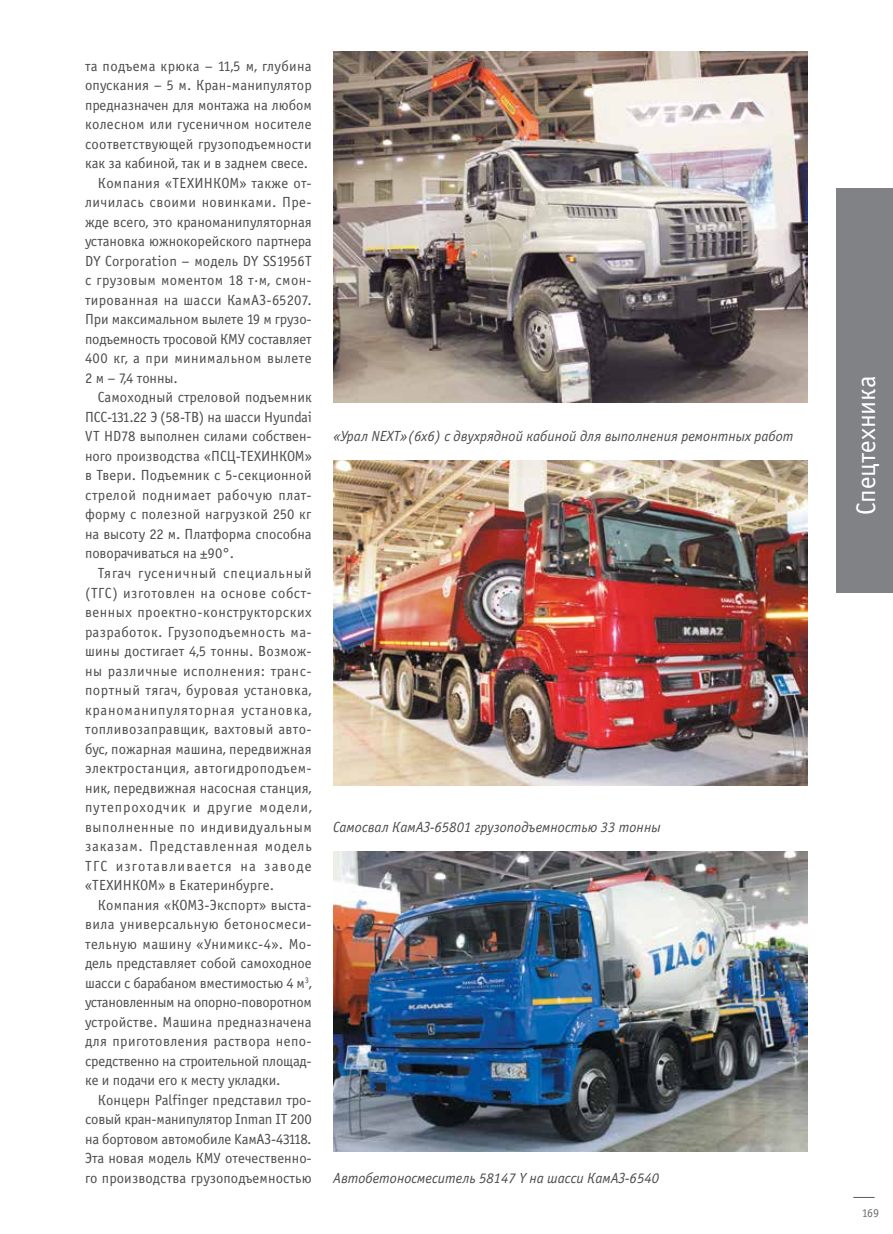
<style>
.page{position:relative;width:893px;height:1234px;background:#fff}
.page>*{position:absolute;margin:0;border:0;box-sizing:border-box;transform-origin:0 0}
.t1{font:27px "Officina Sans Book C";color:#fff}
.t2{font:14.7px/19.5px "Officina Sans Book C";color:#4d4d4f;text-align:justify}
.t3{font:italic 14.7px "Officina Sans Book C";color:#4d4d4f}
.t4{font:14.7px "Officina Sans Book C";letter-spacing:.02em;color:#4d4d4f}
.t5{font:14.7px "Officina Sans Book C";letter-spacing:.03em;color:#4d4d4f}
.t6{font:14.7px "Officina Sans Book C";letter-spacing:-.02em;color:#4d4d4f}
.t7{font:12px "Officina Sans Book C";color:#6d6e71}
</style>
<div class="page">
<svg style="left:854px;top:1196px;width:20px;height:1px"></svg>
<div style="left:837px;top:188px;width:56px;height:404px;background:#808285"></div>
<img style="left:333px;top:51px;width:475px;height:351px">
<img style="left:333px;top:851px;width:475px;height:300px">
<img style="left:333px;top:461px;width:475px;height:323px">
<p class="t4" style="left:85px;top:58px;width:228px">та подъема крюка – 11,5 м, глубина</p>
<p class="t2" style="left:85px;top:76px;width:228px">опускания – 5 м. Кран-манипулятор</p>
<p class="t2" style="left:85px;top:95px;width:228px">предназначен для монтажа на любом</p>
<p class="t4" style="left:85px;top:116px;width:228px">колесном или гусеничном носителе</p>
<p class="t2" style="left:85px;top:134px;width:228px">соответствующей грузоподъемности</p>
<p class="t2" style="left:85px;top:154px;width:225px">как за кабиной, так и в заднем свесе.</p>
<p class="t2" style="left:98px;top:173px;width:84px">Компания «ТЕХИН</p>
<p class="t2" style="left:85px;top:173px;width:228px;text-indent:128px">КОМ » также от&shy;личилась своими новинками. Пре&shy;жде всего, это краноманипуляторная установка южнокорейского партнера DY Corporation – модель DY SS1956T с грузовым моментом 18 т.м, смон&shy;тированная на шасси КамАЗ-65207.<br>При максимальном вылете 19 м грузо&shy;подъемность тросовой КМУ составляет 400 кг, а при минимальном вылете 2 м – 7,4 тонны.</p>
<p class="t2" style="left:85px;top:388px;width:228px;text-indent:13px">Самоходный стреловой подъемник ПСС-131.22 Э (58-ТВ) на шасси Hyundai VT HD78 выполнен силами собствен&shy;ного производства «ПСЦ-ТЕХИН</p>
<p class="t2" style="left:85px;top:446px;width:228px;text-indent:194px">КОМ » в Твери. Подъемник с 5-секционной стрелой поднимает рабочую плат&shy;форму с полезной нагрузкой 250 кг на высоту 22 м. Платформа способна поворачиваться на ±90°.</p>
<p class="t2" style="left:85px;top:563px;width:228px;text-indent:13px">Тягач гусеничный специальный (ТГС) изготовлен на основе собст&shy;венных проектно-конструкторских разработок. Грузоподъемность ма&shy;шины достигает 4,5 тонны. Возмож&shy;ны различные исполнения: транс&shy;портный тягач, буровая установка, краноманипуляторная установка, топливозаправщик, вахтовый авто&shy;бус, пожарная машина, передвижная электростанция, автогидроподъем&shy;ник, передвижная насосная станция, путепроходчик и другие модели, выполненные по индивидуальным заказам. Представленная модель ТГС изготавливается на заводе «ТЕХИН</p>
<p class="t2" style="left:132px;top:875px;width:143px">КОМ» в Екатеринбурге.</p>
<p class="t2" style="left:98px;top:895px;width:215px">Компания «КОМЗ-Экспорт» выста-</p>
<p class="t5" style="left:85px;top:916px;width:228px">вила универсальную бетоносмеси-</p>
<p class="t2" style="left:85px;top:934px;width:228px">тельную машину «Унимикс-4». Мо-</p>
<p class="t2" style="left:85px;top:953px;width:228px">дель представляет собой самоходное</p>
<p class="t2" style="left:85px;top:973px;width:228px">шасси с барабаном вместимостью 4 м<sup>3</sup>,</p>
<p class="t6" style="left:85px;top:994px;width:228px">установленным на опорно-поворотном</p>
<p class="t4" style="left:85px;top:1013px;width:228px">устройстве. Машина предназначена</p>
<p class="t5" style="left:85px;top:1033px;width:228px">для приготовления раствора непо-</p>
<p class="t2" style="left:85px;top:1051px;width:228px">средственно на строительной площад-</p>
<p class="t2" style="left:85px;top:1070px;width:197px">ке и подачи его к месту укладки.</p>
<p class="t2" style="left:98px;top:1090px;width:215px">Концерн Palfinger представил тро-</p>
<p class="t2" style="left:85px;top:1109px;width:228px">совый кран-манипулятор inman IT 200</p>
<p class="t2" style="left:85px;top:1129px;width:228px">на бортовом автомобиле KамAЗ-43118.</p>
<p class="t2" style="left:85px;top:1148px;width:228px">Эта новая модель КМУ отечественно-</p>
<p class="t2" style="left:85px;top:1168px;width:228px">го производства грузоподъемностью</p>
<p class="t3" style="left:333px;top:428px;width:462px">«Урал NEXT»(6х6) с двухрядной кабиной для выполнения ремонтных работ</p>
<p class="t3" style="left:333px;top:818px;width:329px">Самосвал КамАЗ-65801 грузоподъемностью 33 тонны</p>
<p class="t3" style="left:333px;top:1169px;width:327px">Автобетоносмеситель 58147 Y на шасси КамАЗ-6540</p>
<h1 class="t1" style="left:851px;top:515px;width:141px;rotate:-90deg">Спецтехника</h1>
<p class="t7" style="left:862px;top:1206px;width:19px">169</p>
</div>
